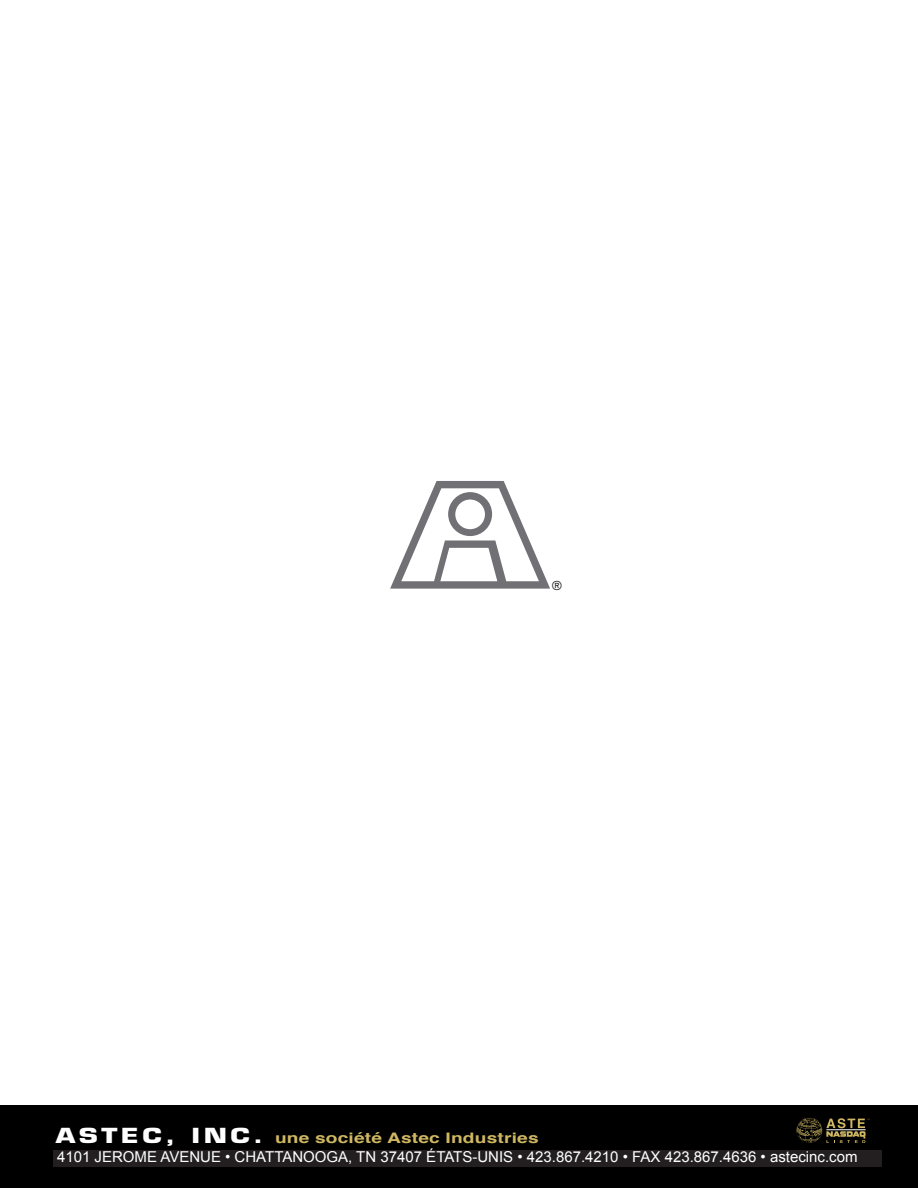
<style>
.page{position:relative;width:918px;height:1188px;background:#fff}
.page>*{position:absolute;margin:0;border:0;box-sizing:border-box;transform-origin:0 0}
.t1{font:15.15px "Helvetica";letter-spacing:-.02em;color:#fff}
.t2{font:15px "Arial";color:#fff}
.t3{font:700 14.55px "Helvetica";letter-spacing:.01em;color:#d0b862;scale:1.32 1}
.t4{font:12px "Futura";color:#231f20}
.s1{font-family:"Eurostile LT Std";font-size:20.25px;color:#fff}
</style>
<div class="page">
<svg style="left:390px;top:481px;width:160px;height:108px"></svg>
<div style="left:0;top:1105px;width:918px;height:83px;background:#000"></div>
<svg style="left:796px;top:1118px;width:73px;height:25px"></svg>
<div style="left:53px;top:1151px;width:828px;height:16px;background:#231f20"></div>
<p class="t4" style="left:552px;top:579px;width:11px">®</p>
<p class="t3" style="left:56px;top:1127px;width:367px"><span class="s1">ASTEC, INC.</span> une société Astec Industries</p>
<p class="t1" style="left:93px;top:1145px;width:713px">JEROME AVENUE • CHATTANOOGA, TN 37421 USA • 423.867.4210 • FAX 423.867.4636 • astecinc.com</p>
<p class="t2" style="left:57px;top:1146px;width:802px">4101 JEROME AVENUE • CHATTANOOGA, TN 37407 ÉTATS-UNIS • 423.867.4210 • FAX 423.867.4636 • astecinc.com</p>
</div>
